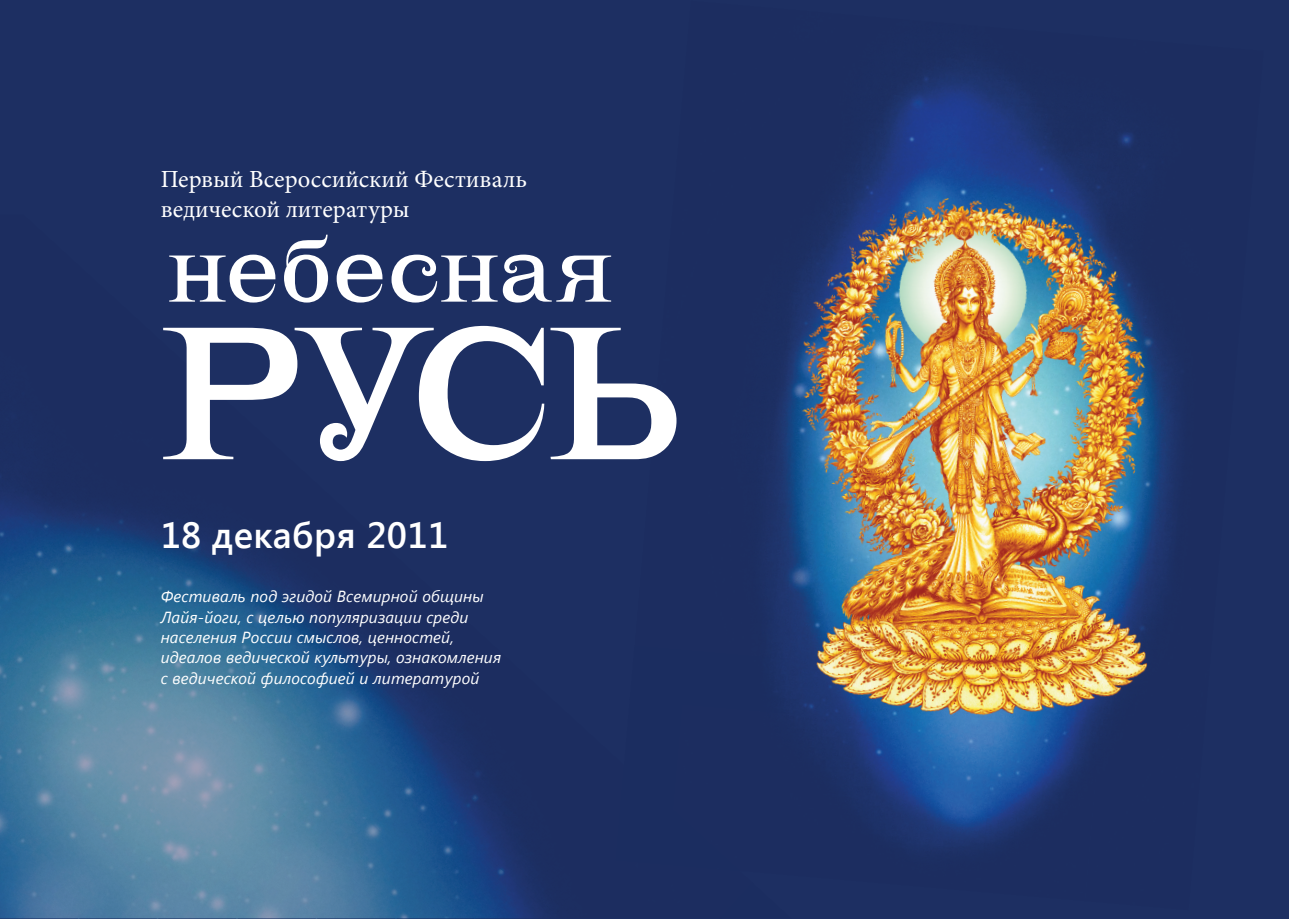
<style>
.page{position:relative;width:1289px;height:919px;background:#fff}
.page>*{position:absolute;margin:0;border:0;box-sizing:border-box;transform-origin:0 0}
.t1{font:187.65px "Lehmann C";color:#fff}
.t2{font:92.1px "Lehmann C";letter-spacing:-.01em;color:#fff}
.t3{font:600 36.3px "Segoe UI";letter-spacing:.01em;color:#fff}
.t4{font:24.6px/29.5px "Minion Pro";color:#fff}
.t5{font:italic 16.05px/20.2px "Segoe UI";letter-spacing:.01em;color:#fff}
</style>
<div class="page">
<div style="left:0;top:0;width:1288px;height:918px;background:#1d2f62"></div>
<img style="left:491px;top:820px;width:50px;height:98px">
<img style="left:0;top:476px;width:491px;height:442px">
<img style="left:0;top:542px;width:417px;height:376px">
<img style="left:0;top:617px;width:341px;height:301px">
<img style="left:0;top:700px;width:238px;height:218px">
<img style="left:0;top:773px;width:159px;height:145px">
<img style="left:0;top:845px;width:80px;height:73px">
<img style="left:868px;top:71px;width:265px;height:103px">
<img style="left:1158px;top:349px;width:16px;height:226px">
<img style="left:994px;top:732px;width:96px;height:106px">
<img style="left:823px;top:732px;width:171px;height:114px">
<img style="left:782px;top:659px;width:7px;height:32px">
<img style="left:772px;top:357px;width:17px;height:302px">
<img style="left:895px;top:174px;width:263px;height:341px">
<img style="left:789px;top:515px;width:369px;height:217px">
<img style="left:789px;top:174px;width:106px;height:350px">
<h3 class="t4" style="left:161px;top:166px;width:367px">Первый Всероссийский Фестиваль ведической литературы</h3>
<h2 class="t2" style="left:168px;top:217px;width:445px">небесная</h2>
<h1 class="t1" style="left:161px;top:286px;width:522px">РУСЬ</h1>
<h3 class="t3" style="left:161px;top:509px;width:289px">18 декабря 2011</h3>
<p class="t5" style="left:161px;top:585px;width:342px">Фестиваль под эгидой Всемирной общины Лайя-йоги, с целью популяризации среди населения России смыслов, ценностей, идеалов ведической культуры, ознакомления с ведической философией и литературой</p>
</div>
